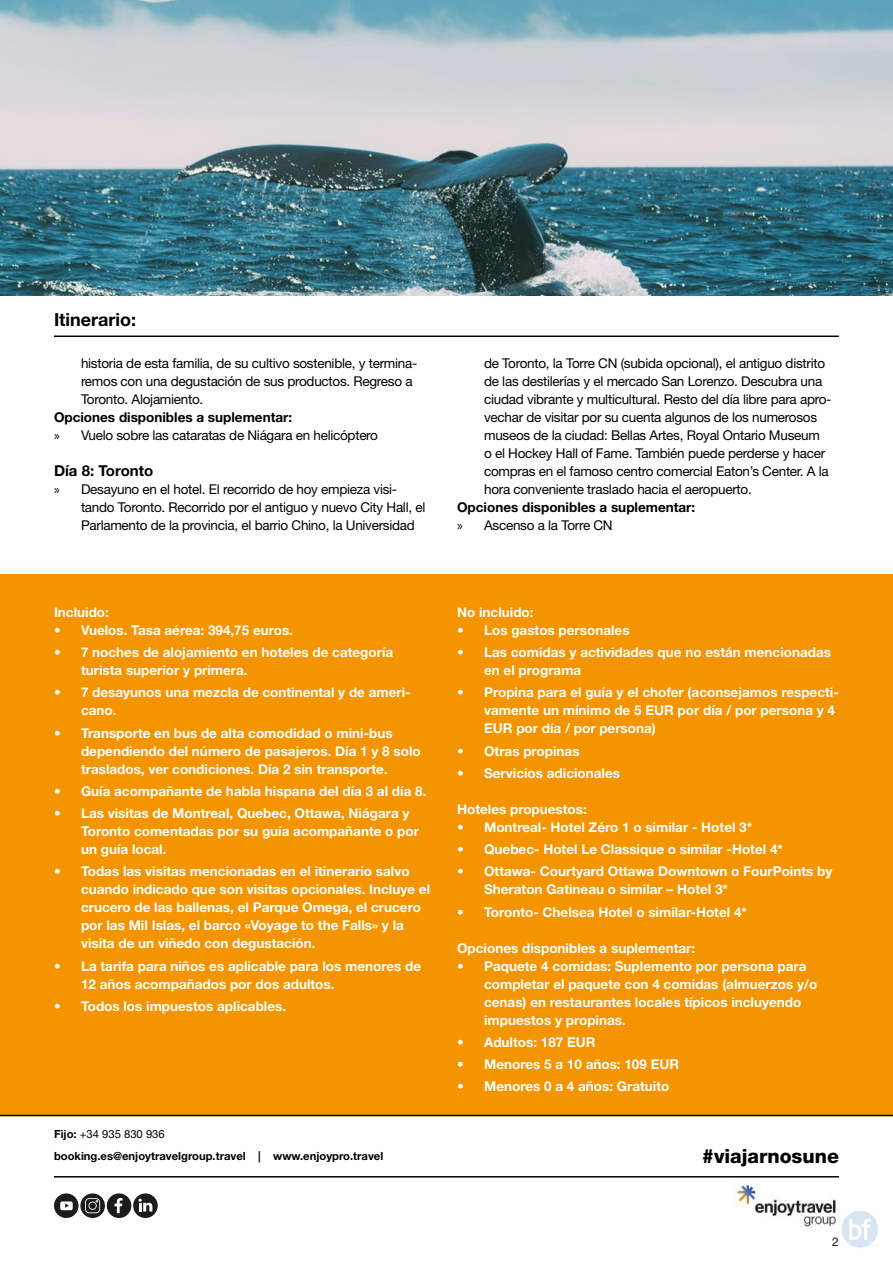
<style>
.page{position:relative;width:893px;height:1263px;background:#fff}
.page>*{position:absolute;margin:0;border:0;box-sizing:border-box;transform-origin:0 0}
.t1{font:800 19.5px "Helvetica Neue LT Std";color:#000}
.t2{font:700 18px "Helvetica Neue LT Std";color:#000}
.t3{font:700 15px "Helvetica Neue LT Std";color:#000}
.t4{font:700 13.5px/18px "Helvetica Neue LT Std";color:#fff}
.t5{font:13.5px/18px "Helvetica Neue LT Std";letter-spacing:-.02em;color:#000}
.t6{font:700 13.5px/18px "Helvetica Neue LT Std";color:#000}
.t7{font:12px "Helvetica Neue LT Std";color:#000}
.t8{font:700 11.25px/22px "Helvetica Neue LT Std";color:#000}
.s1{font-weight:700}
.s2{font-family:"Myriad Pro"}
.s3{font-family:"Myriad Pro";font-weight:400}
.s4{font-weight:400}
</style>
<div class="page">
<div style="left:0;top:574px;width:893px;height:541px;background:#f39400"></div>
<img style="left:0;top:0;width:893px;height:296px">
<hr style="left:54px;top:335px;width:785px;height:2px;background:#000">
<img style="left:736px;top:1185px;width:90px;height:42px">
<hr style="left:54px;top:1176px;width:785px;height:1px;background:#000">
<hr style="left:0;top:1115px;width:893px;height:1px;background:#000">
<div style="left:54px;top:1193px;width:25px;height:25px;background:#1c1c1c;border-radius:50%"></div>
<svg style="left:60px;top:1201px;width:13px;height:9px"></svg>
<svg style="left:80px;top:1193px;width:25px;height:25px"></svg>
<div style="left:107px;top:1193px;width:24px;height:25px;background:#1c1c1c;border-radius:50%"></div>
<svg style="left:133px;top:1193px;width:25px;height:25px"></svg>
<svg style="left:115px;top:1198px;width:7px;height:15px"></svg>
<svg style="left:85px;top:1198px;width:15px;height:15px"></svg>
<svg style="left:138px;top:1199px;width:14px;height:12px"></svg>
<img style="left:826px;top:1199px;width:52px;height:49px">
<h2 class="t2" style="left:54px;top:308px;width:84px">Itinerario:</h2>
<p class="t5" style="left:81px;top:354px;width:338px">historia de esta familia, de su cultivo sostenible, y termina&shy;remos con una degustación de sus productos. Regreso a<br>Toronto. Alojamiento.</p>
<p class="t5" style="left:54px;top:408px;width:326px"><span class="s1">Opciones disponibles a suplementar:<br></span><span class="s2">»</span> Vuelo sobre las cataratas de Niágara en helicóptero</p>
<p class="t3" style="left:54px;top:461px;width:101px">Día 8: Toronto</p>
<p class="t5" style="left:81px;top:480px;width:346px;text-indent:-27px"><span class="s2">»</span> Desayuno en el hotel. El recorrido de hoy empieza visi&shy;tando Toronto. Recorrido por el antiguo y nuevo City Hall, el<br>Parlamento de la provincia, el barrio Chino, la Universidad</p>
<p class="t5" style="left:484px;top:354px;width:349px">de Toronto, la Torre CN (subida opcional), el antiguo distrito de las destilerías y el mercado San Lorenzo. Descubra una ciudad vibrante y multicultural. Resto del día libre para apro&shy;vechar de visitar por su cuenta algunos de los numerosos museos de la ciudad: Bellas Artes, Royal Ontario Museum<br>o el Hockey Hall of Fame. También puede perderse y hacer compras en el famoso centro comercial Eaton’s Center. A la hora conveniente traslado hacia el aeropuerto.</p>
<p class="t6" style="left:457px;top:498px;width:240px">Opciones disponibles a suplementar: <span class="s3">»</span> <span class="s4">Ascenso a la Torre CN</span></p>
<p class="t4" style="left:54px;top:603px;width:56px">Incluido:</p>
<p class="t4" style="left:54px;top:621px;width:241px">• Vuelos. Tasa aérea: 394,75 euros.</p>
<p class="t4" style="left:81px;top:643px;width:314px;text-indent:-27px">• 7 noches de alojamiento en hoteles de categoría turista superior y primera.</p>
<p class="t4" style="left:81px;top:683px;width:331px;text-indent:-27px">• 7 desayunos una mezcla de continental y de ameri&shy;cano.</p>
<p class="t4" style="left:81px;top:723px;width:341px;text-indent:-27px">• Transporte en bus de alta comodidad o mini-bus dependiendo del número de pasajeros. Día 1 y 8 solo traslados, ver condiciones. Día 2 sin transporte.</p>
<p class="t4" style="left:54px;top:782px;width:374px">• Guía acompañante de habla hispana del día 3 al día 8.</p>
<p class="t4" style="left:81px;top:804px;width:339px;text-indent:-27px">• Las visitas de Montreal, Quebec, Ottawa, Niágara y<br>Toronto comentadas por su guía acompañante o por un guía local.</p>
<p class="t4" style="left:81px;top:862px;width:351px;text-indent:-27px">• Todas las visitas mencionadas en el itinerario salvo cuando indicado que son visitas opcionales. Incluye el crucero de las ballenas, el Parque Omega, el crucero por las Mil Islas, el barco «Voyage to the Falls» y la visita de un viñedo con degustación.</p>
<p class="t4" style="left:81px;top:956px;width:342px;text-indent:-27px">• La tarifa para niños es aplicable para los menores de<br>12 años acompañados por dos adultos.</p>
<p class="t4" style="left:54px;top:997px;width:234px">• Todos los impuestos aplicables.</p>
<p class="t8" style="left:54px;top:1122px;width:331px">Fijo: <span class="s4">+34 935 830 936<br></span>booking.es@enjoytravelgroup.travel | www.enjoypro.travel</p>
<p class="t4" style="left:457px;top:603px;width:78px">No incluido:</p>
<p class="t4" style="left:457px;top:621px;width:174px">• Los gastos personales</p>
<p class="t4" style="left:484px;top:643px;width:348px;text-indent:-27px">• Las comidas y actividades que no están mencionadas en el programa</p>
<p class="t4" style="left:484px;top:683px;width:356px;text-indent:-27px">• Propina para el guía y el chofer (aconsejamos respecti&shy;vamente un mínimo de 5 EUR por día / por persona y 4<br>EUR por día / por persona)</p>
<p class="t4" style="left:457px;top:741px;width:124px">• Otras propinas</p>
<p class="t4" style="left:457px;top:764px;width:164px">• Servicios adicionales</p>
<p class="t4" style="left:457px;top:800px;width:131px">Hoteles propuestos:</p>
<p class="t4" style="left:457px;top:818px;width:297px">• Montreal- Hotel Zéro 1 o similar - Hotel 3*</p>
<p class="t4" style="left:457px;top:840px;width:327px">• Quebec- Hotel Le Classique o similar -Hotel 4*</p>
<p class="t4" style="left:484px;top:862px;width:350px;text-indent:-27px">• Ottawa- Courtyard Ottawa Downtown o FourPoints by<br>Sheraton Gatineau o similar – Hotel 3*</p>
<p class="t4" style="left:457px;top:902px;width:291px">• Toronto- Chelsea Hotel o similar-Hotel 4*</p>
<p class="t4" style="left:457px;top:938px;width:240px">Opciones disponibles a suplementar:</p>
<p class="t4" style="left:484px;top:956px;width:335px;text-indent:-27px">• Paquete 4 comidas: Suplemento por persona para completar el paquete con 4 comidas (almuerzos y/o cenas) en restaurantes locales típicos incluyendo impuestos y propinas.</p>
<p class="t4" style="left:457px;top:1033px;width:140px">• Adultos: 187 EUR</p>
<p class="t4" style="left:457px;top:1055px;width:224px">• Menores 5 a 10 años: 109 EUR</p>
<p class="t4" style="left:457px;top:1077px;width:214px">• Menores 0 a 4 años: Gratuito</p>
<h1 class="t1" style="left:702px;top:1144px;width:139px">#viajarnosune</h1>
<p class="t7" style="left:832px;top:1234px;width:8px">2</p>
</div>
